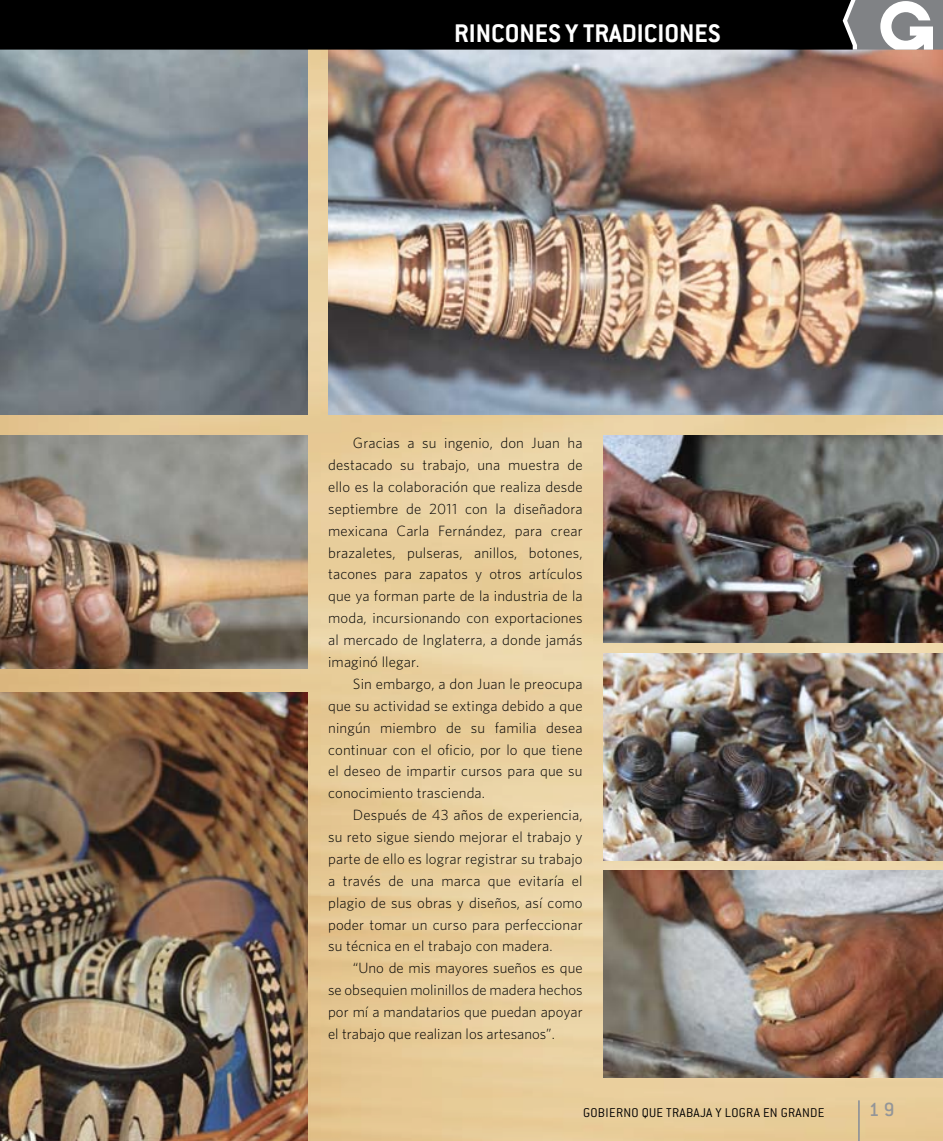
<style>
.page{position:relative;width:943px;height:1141px;background:#fff}
.page>*{position:absolute;margin:0;border:0;box-sizing:border-box;transform-origin:0 0}
.t1{font:700 28px "Conduit ITC";color:#fff}
.t2{font:500 21px "Conduit ITC";color:#939598}
.t3{font:300 14.88px/21.9px "Whitney HTF";letter-spacing:.01em;color:#000;text-align:justify}
.t4{font:300 14px "Conduit ITC";letter-spacing:.02em;color:#000}
</style>
<div class="page">
<img style="left:0;top:50px;width:943px;height:1091px">
<img style="left:0;top:436px;width:307px;height:233px">
<img style="left:328px;top:50px;width:615px;height:365px">
<img style="left:0;top:50px;width:307px;height:365px">
<img style="left:0;top:692px;width:307px;height:449px">
<img style="left:603px;top:436px;width:340px;height:207px">
<img style="left:603px;top:653px;width:339px;height:207px">
<img style="left:603px;top:871px;width:340px;height:206px">
<hr style="left:858px;top:1101px;width:1px;height:40px;background:#939598">
<svg style="left:0;top:0;width:943px;height:50px;background:#121213"></svg>
<h1 class="t1" style="left:454px;top:17px;width:268px">RINCONES Y TRADICIONES</h1>
<p class="t3" style="left:328px;top:432px;width:256px;text-indent:25px">Gracias a su ingenio, don Juan ha destacado su trabajo, una muestra de ello es la colaboración que realiza desde septiembre de 2011 con la diseñadora mexicana Carla Fernández, para crear brazaletes, pulseras, anillos, botones, tacones para zapatos y otros artículos que ya forman parte de la industria de la moda, incursionando con exportaciones al mercado de Inglaterra, a donde jamás imaginó llegar.</p>
<p class="t3" style="left:328px;top:672px;width:256px;text-indent:25px">Sin embargo, a don Juan le preocupa que su actividad se extinga debido a que ningún miembro de su familia desea continuar con el oficio, por lo que tiene el deseo de impartir cursos para que su conocimiento trascienda.</p>
<p class="t3" style="left:328px;top:804px;width:256px;text-indent:25px">Después de 43 años de experiencia, su reto sigue siendo mejorar el trabajo y parte de ello es lograr registrar su trabajo a través de una marca que evitaría el plagio de sus obras y diseños, así como poder tomar un curso para perfeccionar su técnica en el trabajo con madera.</p>
<p class="t3" style="left:328px;top:957px;width:256px;text-indent:25px">“Uno de mis mayores sueños es que se obsequien molinillos de madera hechos por mí a mandatarios que puedan apoyar el trabajo que realizan los artesanos”.</p>
<p class="t4" style="left:583px;top:1105px;width:243px">GOBIERNO QUE TRABAJA Y LOGRA EN GRANDE</p>
<h2 class="t2" style="left:868px;top:1097px;width:27px">19</h2>
</div>
